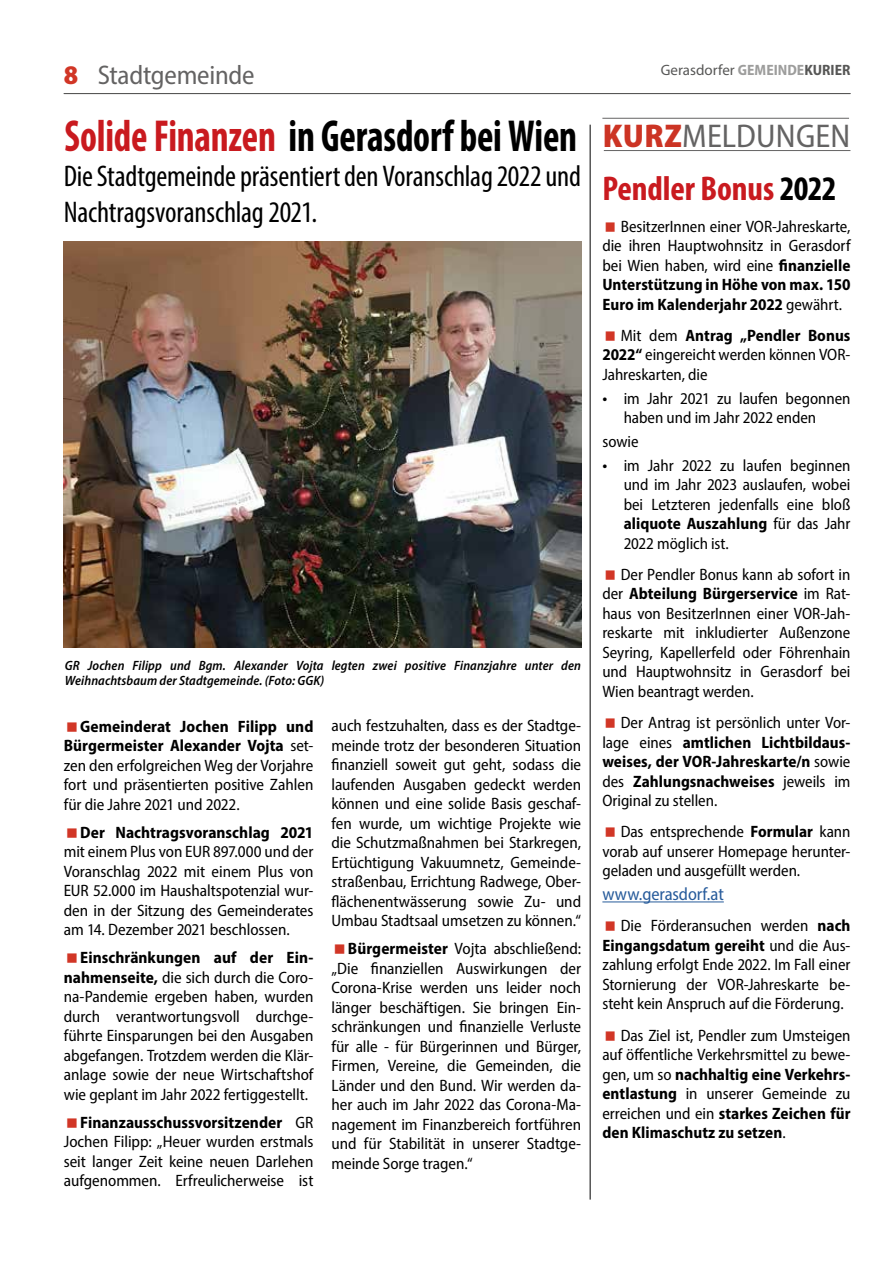
<style>
.page{position:relative;width:893px;height:1263px;background:#fff}
.page>*{position:absolute;margin:0;border:0;box-sizing:border-box;transform-origin:0 0}
.t1{font:700 condensed 45px "Myriad Pro";letter-spacing:-.005em;color:#000;scale:.87 1}
.t2{font:700 condensed 34.5px "Myriad Pro";letter-spacing:-.005em;color:#c91a1f}
.t3{font:semi-condensed 33px "Myriad Pro";letter-spacing:.005em;color:#646363}
.t4{font:condensed 30px/36px "Myriad Pro";letter-spacing:-.005em;color:#000}
.t5{font:semi-condensed 27px "Myriad Pro";letter-spacing:-.01em;color:#646363}
.t6{font:900 semi-condensed 27px "Myriad Pro";color:#d13626}
.t7{font:semi-condensed 18px "Myriad Pro";letter-spacing:-.005em;color:#275b9b}
.t8{font:semi-condensed 16.5px/19.5px "Myriad Pro";letter-spacing:-.005em;color:#000;text-align:justify}
.t9{font:700 semi-condensed 16.5px "Myriad Pro";color:#000}
.t10{font:15px "Myriad Pro";color:#575756}
.t11{font:italic 600 semi-condensed 13.5px/15px "Myriad Pro";letter-spacing:.01em;color:#000}
.s1{font-weight:700;font-stretch:semi-condensed;color:#9d9d9c}
.s2{font-weight:700;font-stretch:semi-condensed}
.s3{color:#c91a1f}
.s4{font-weight:700}
.s5{font-weight:900;color:#cc3424}
.s6{color:#000}
.s7{font-size:18px}
</style>
<div class="page">
<hr style="left:64px;top:93px;width:786px;height:1px;background:#575756">
<hr style="left:590px;top:125px;width:1px;height:1074px;background:#000">
<hr style="left:602px;top:901px;width:122px;height:1px;background:#275b9b">
<img style="left:64px;top:241px;width:518px;height:406px">
<hr style="left:604px;top:150px;width:246px;height:1px;background:#646363">
<hr style="left:602px;top:118px;width:247px;height:1px;background:#646363">
<h3 class="t6" style="left:64px;top:57px;width:16px">8</h3>
<p class="t10" style="left:661px;top:61px;width:191px">Gerasdorfer <span class="s1">GEMEINDE</span><span class="s2">KURIER</span></p>
<h3 class="t5" style="left:98px;top:58px;width:158px">Stadtgemeinde</h3>
<h1 class="t1" style="left:65px;top:108px;width:591px"><span class="s3">Solide Finanzen</span> in Gerasdorf bei Wien</h1>
<h3 class="t4" style="left:64px;top:158px;width:519px">Die Stadtgemeinde präsentiert den Voranschlag 2022 und<br>Nachtragsvoranschlag 2021.</h3>
<p class="t11" style="left:65px;top:658px;width:518px">GR Jochen Filipp und Bgm. Alexander Vojta legten zwei positive Finanzjahre unter den<br>Weihnachtsbaum der Stadtgemeinde. (Foto: GGK)</p>
<p class="t8" style="left:64px;top:716px;width:251px;text-indent:16px"><span class="s4">Gemeinderat Jochen Filipp und Bürgermeister Alexander Vojta</span> set&shy;zen den erfolgreichen Weg der Vorjahre fort und präsentierten positive Zahlen für die Jahre 2021 und 2022.</p>
<p class="t9" style="left:80px;top:822px;width:235px">Der Nachtragsvoranschlag 2021</p>
<p class="t8" style="left:64px;top:842px;width:251px">mit einem Plus von EUR 897.000 und der Voranschlag 2022 mit einem Plus von EUR 52.000 im Haushaltspotenzial wur&shy;den in der Sitzung des Gemeinderates am 14. Dezember 2021 beschlossen.</p>
<p class="t8" style="left:64px;top:948px;width:251px;text-indent:16px"><span class="s4">Einschränkungen auf der Ein&shy;nahmenseite,</span> die sich durch die Coro&shy;na-Pandemie ergeben haben, wurden durch verantwortungsvoll durchge&shy;führte Einsparungen bei den Ausgaben abgefangen. Trotzdem werden die Klär&shy;anlage sowie der neue Wirtschaftshof wie geplant im Jahr 2022 fertiggestellt.</p>
<p class="t8" style="left:64px;top:1112px;width:251px;text-indent:16px"><span class="s4">Finanzausschussvorsitzender</span> GR Jochen Filipp: „Heuer wurden erstmals seit langer Zeit keine neuen Darlehen aufgenommen. Erfreulicherweise ist</p>
<p class="t8" style="left:331px;top:716px;width:251px">auch festzuhalten, dass es der Stadtge&shy;meinde trotz der besonderen Situation finanziell soweit gut geht, sodass die laufenden Ausgaben gedeckt werden können und eine solide Basis geschaf&shy;fen wurde, um wichtige Projekte wie die Schutzmaßnahmen bei Starkregen, Ertüchtigung Vakuumnetz, Gemeinde&shy;straßenbau, Errichtung Radwege, Ober&shy;flächenentwässerung sowie Zu- und Umbau Stadtsaal umsetzen zu können.“</p>
<p class="t8" style="left:331px;top:939px;width:251px;text-indent:16px"><span class="s4">Bürgermeister</span> Vojta abschließend: „Die finanziellen Auswirkungen der Corona-Krise werden uns leider noch länger beschäftigen. Sie bringen Ein&shy;schränkungen und finanzielle Verluste für alle - für Bürgerinnen und Bürger, Firmen, Vereine, die Gemeinden, die Länder und den Bund. Wir werden da&shy;her auch im Jahr 2022 das Corona-Ma&shy;nagement im Finanzbereich fortführen und für Stabilität in unserer Stadtge&shy;meinde Sorge tragen.“</p>
<h3 class="t3" style="left:603px;top:115px;width:249px"><span class="s5">KURZ</span>MELDUNGEN</h3>
<h2 class="t2" style="left:602px;top:167px;width:236px">Pendler Bonus <span class="s6">2022</span></h2>
<p class="t8" style="left:602px;top:216px;width:250px;text-indent:18px">BesitzerInnen einer VOR-Jahreskarte, die ihren Hauptwohnsitz in Gerasdorf bei Wien haben, wird eine <span class="s4">finanzielle Unterstützung in Höhe von max. 150<br>Euro im Kalenderjahr 2022</span> gewährt.</p>
<p class="t8" style="left:602px;top:325px;width:250px;text-indent:18px">Mit dem <span class="s4">Antrag „Pendler Bonus 2022“</span> eingereicht werden können VOR-Jahreskarten, die</p>
<p class="t8" style="left:624px;top:388px;width:228px;text-indent:-21px"><span class="s7">•</span> im Jahr 2021 zu laufen begonnen haben und im Jahr 2022 enden</p>
<p class="t8" style="left:602px;top:431px;width:38px">sowie</p>
<p class="t8" style="left:624px;top:455px;width:228px;text-indent:-21px"><span class="s7">•</span> im Jahr 2022 zu laufen beginnen und im Jahr 2023 auslaufen, wobei bei Letzteren jedenfalls eine bloß <span class="s4">aliquote Auszahlung</span> für das Jahr 2022 möglich ist.</p>
<p class="t8" style="left:602px;top:564px;width:250px;text-indent:18px">Der Pendler Bonus kann ab sofort in der <span class="s4">Abteilung Bürgerservice</span> im Rat&shy;haus von BesitzerInnen einer VOR-Jah&shy;reskarte mit inkludierter Außenzone Seyring, Kapellerfeld oder Föhrenhain und Hauptwohnsitz in Gerasdorf bei Wien beantragt werden.</p>
<p class="t8" style="left:602px;top:713px;width:250px;text-indent:18px">Der Antrag ist persönlich unter Vor&shy;lage eines <span class="s4">amtlichen Lichtbildaus&shy;weises, der VOR-Jahreskarte/n</span> sowie des <span class="s4">Zahlungsnachweises</span> jeweils im Original zu stellen.</p>
<p class="t8" style="left:602px;top:822px;width:250px;text-indent:18px">Das entsprechende <span class="s4">Formular</span> kann vorab auf unserer Homepage herunter&shy;geladen und ausgefüllt werden.</p>
<p class="t7" style="left:602px;top:883px;width:123px">www.gerasdorf.at</p>
<p class="t8" style="left:602px;top:916px;width:250px;text-indent:18px">Die Förderansuchen werden <span class="s4">nach Eingangsdatum gereiht</span> und die Aus&shy;zahlung erfolgt Ende 2022. Im Fall einer Stornierung der VOR-Jahreskarte be&shy;steht kein Anspruch auf die Förderung.</p>
<p class="t8" style="left:602px;top:1025px;width:250px;text-indent:18px">Das Ziel ist, Pendler zum Umsteigen auf öffentliche Verkehrsmittel zu bewe&shy;gen, um so <span class="s4">nachhaltig eine Verkehrs&shy;entlastung</span> in unserer Gemeinde zu erreichen und ein <span class="s4">starkes Zeichen für den Klimaschutz zu setzen</span>.</p>
</div>
